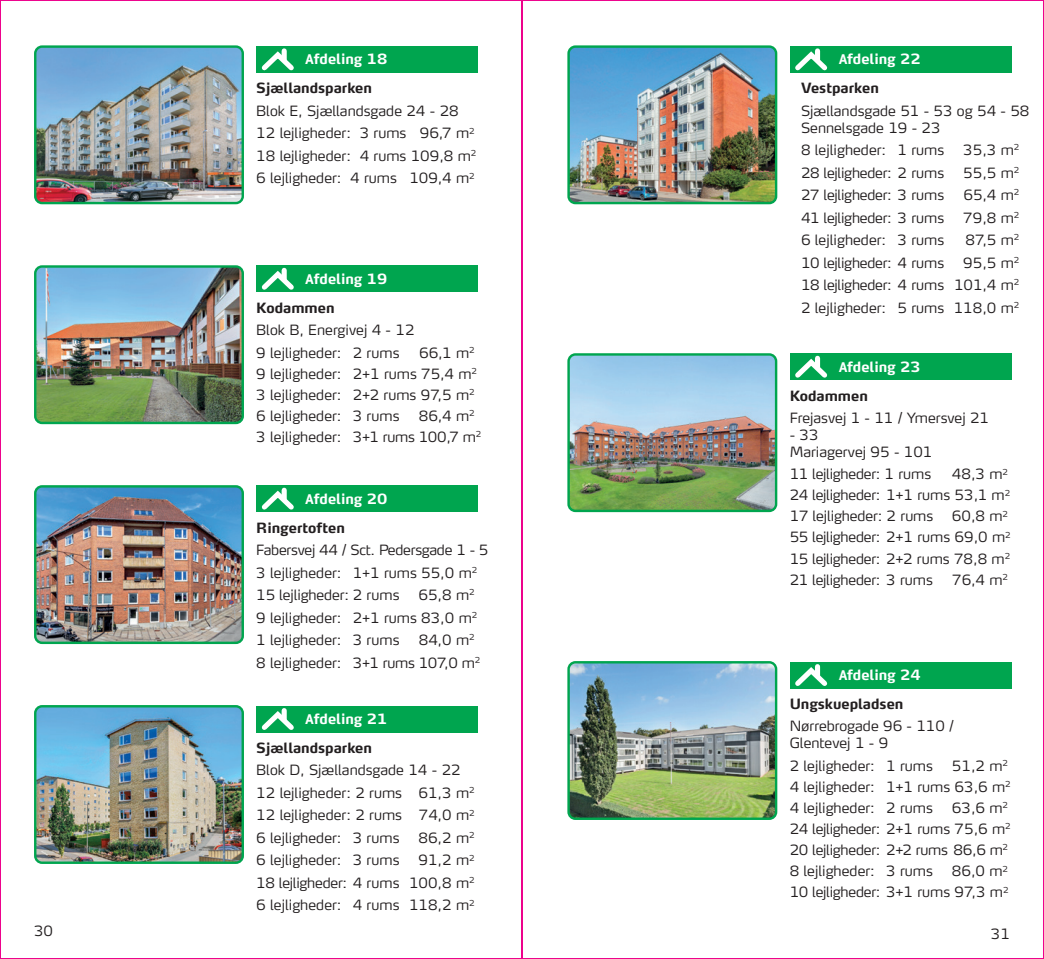
<style>
.page{position:relative;width:1044px;height:959px;background:#fff}
.page>*{position:absolute;margin:0;border:0;box-sizing:border-box;transform-origin:0 0}
.brød_1_mm{font:300 14px/16.8px "Max TF";color:#231f20}
.brød_1_mm-2{font:300 14px "Max TF";letter-spacing:-.02em;color:#231f20}
.brød_bold{font:700 14px "Max TF";color:#231f20}
.t1{font:700 14px "Max TF";color:#fff}
</style>
<div class="page">
<img style="left:35px;top:48px;width:208px;height:155px">
<div style="left:34px;top:45px;width:210px;height:159px;border:2px solid #00a54f;border-radius:7px"></div>
<img style="left:37px;top:268px;width:204px;height:153px">
<div style="left:34px;top:265px;width:210px;height:159px;border:2px solid #00a54f;border-radius:7px"></div>
<img style="left:35px;top:488px;width:208px;height:154px">
<div style="left:34px;top:485px;width:210px;height:158px;border:2px solid #00a54f;border-radius:7px"></div>
<img style="left:35px;top:707px;width:208px;height:155px">
<div style="left:34px;top:704px;width:210px;height:159px;border:2px solid #00a54f;border-radius:7px"></div>
<div style="left:257px;top:46px;width:221px;height:27px;background:#00a54f"></div>
<svg style="left:261px;top:48px;width:33px;height:23px"></svg>
<div style="left:281px;top:51px;width:6px;height:9px;background:#fff"></div>
<div style="left:257px;top:265px;width:221px;height:27px;background:#00a54f"></div>
<svg style="left:261px;top:267px;width:33px;height:23px"></svg>
<div style="left:281px;top:270px;width:6px;height:9px;background:#fff"></div>
<div style="left:257px;top:485px;width:221px;height:27px;background:#00a54f"></div>
<svg style="left:261px;top:487px;width:33px;height:23px"></svg>
<div style="left:281px;top:490px;width:6px;height:9px;background:#fff"></div>
<div style="left:257px;top:705px;width:221px;height:27px;background:#00a54f"></div>
<svg style="left:257px;top:708px;width:41px;height:25px"></svg>
<div style="left:281px;top:710px;width:6px;height:9px;background:#fff"></div>
<img style="left:570px;top:48px;width:205px;height:155px">
<div style="left:567px;top:45px;width:210px;height:159px;border:2px solid #00a54f;border-radius:7px"></div>
<img style="left:570px;top:356px;width:204px;height:153px">
<div style="left:567px;top:353px;width:210px;height:159px;border:2px solid #00a54f;border-radius:7px"></div>
<img style="left:568px;top:663px;width:207px;height:155px">
<div style="left:567px;top:660px;width:210px;height:159px;border:2px solid #00a54f;border-radius:7px"></div>
<div style="left:789px;top:46px;width:222px;height:27px;background:#00a54f"></div>
<svg style="left:795px;top:48px;width:33px;height:23px"></svg>
<div style="left:814px;top:51px;width:5px;height:9px;background:#fff"></div>
<div style="left:789px;top:353px;width:222px;height:27px;background:#00a54f"></div>
<svg style="left:795px;top:355px;width:33px;height:23px"></svg>
<div style="left:814px;top:358px;width:5px;height:9px;background:#fff"></div>
<div style="left:789px;top:661px;width:222px;height:27px;background:#00a54f"></div>
<svg style="left:790px;top:664px;width:41px;height:25px"></svg>
<div style="left:814px;top:666px;width:5px;height:9px;background:#fff"></div>
<p class="t1" style="left:305px;top:50px;width:83px">Afdeling 18</p>
<p class="brød_bold" style="left:256px;top:79px;width:117px">Sjællandsparken</p>
<p class="brød_1_mm" style="left:256px;top:102px;width:204px">Blok E, Sjællandsgade 24 - 28</p>
<p class="brød_1_mm" style="left:256px;top:124px;width:220px">12 lejligheder: 3 rums 96,7 m<sup>2</sup></p>
<p class="brød_1_mm" style="left:256px;top:147px;width:221px">18 lejligheder: 4 rums 109,8 m<sup>2</sup></p>
<p class="brød_1_mm" style="left:256px;top:169px;width:220px">6 lejligheder: 4 rums 109,4 m<sup>2</sup></p>
<p class="t1" style="left:305px;top:269px;width:83px">Afdeling 19</p>
<p class="brød_bold" style="left:256px;top:298px;width:80px">Kodammen</p>
<p class="brød_1_mm" style="left:256px;top:321px;width:160px">Blok B, Energivej 4 - 12</p>
<p class="brød_1_mm" style="left:256px;top:344px;width:145px">9 lejligheder: 2 rums</p>
<p class="brød_1_mm" style="left:419px;top:344px;width:57px">66,1 m<sup>2</sup></p>
<p class="brød_1_mm" style="left:256px;top:365px;width:222px">9 lejligheder: 2+1 rums 75,4 m<sup>2</sup></p>
<p class="brød_1_mm" style="left:256px;top:386px;width:220px">3 lejligheder: 2+2 rums 97,5 m<sup>2</sup></p>
<p class="brød_1_mm" style="left:256px;top:407px;width:145px">6 lejligheder: 3 rums</p>
<p class="brød_1_mm" style="left:419px;top:407px;width:57px">86,4 m<sup>2</sup></p>
<p class="brød_1_mm" style="left:256px;top:428px;width:226px">3 lejligheder: 3+1 rums 100,7 m<sup>2</sup></p>
<p class="t1" style="left:305px;top:489px;width:83px">Afdeling 20</p>
<p class="brød_bold" style="left:256px;top:518px;width:90px">Ringertoften</p>
<p class="brød_1_mm-2" style="left:256px;top:541px;width:233px">Fabersvej 44 / Sct. Pedersgade 1 - 5</p>
<p class="brød_1_mm" style="left:256px;top:563px;width:222px">3 lejligheder: 1+1 rums 55,0 m<sup>2</sup></p>
<p class="brød_1_mm" style="left:256px;top:586px;width:145px">15 lejligheder: 2 rums</p>
<p class="brød_1_mm" style="left:418px;top:586px;width:58px">65,8 m<sup>2</sup></p>
<p class="brød_1_mm" style="left:256px;top:608px;width:222px">9 lejligheder: 2+1 rums 83,0 m<sup>2</sup></p>
<p class="brød_1_mm" style="left:256px;top:631px;width:145px">1 lejligheder: 3 rums</p>
<p class="brød_1_mm" style="left:419px;top:631px;width:57px">84,0 m<sup>2</sup></p>
<p class="brød_1_mm" style="left:256px;top:653px;width:225px">8 lejligheder: 3+1 rums 107,0 m<sup>2</sup></p>
<p class="t1" style="left:305px;top:709px;width:83px">Afdeling 21</p>
<p class="brød_bold" style="left:256px;top:738px;width:117px">Sjællandsparken</p>
<p class="brød_1_mm" style="left:256px;top:761px;width:206px">Blok D, Sjællandsgade 14 - 22</p>
<p class="brød_1_mm" style="left:256px;top:783px;width:220px">12 lejligheder: 2 rums 61,3 m<sup>2</sup></p>
<p class="brød_1_mm" style="left:256px;top:806px;width:220px">12 lejligheder: 2 rums 74,0 m<sup>2</sup></p>
<p class="brød_1_mm" style="left:256px;top:828px;width:145px">6 lejligheder: 3 rums</p>
<p class="brød_1_mm" style="left:418px;top:828px;width:58px">86,2 m<sup>2</sup></p>
<p class="brød_1_mm" style="left:256px;top:851px;width:145px">6 lejligheder: 3 rums</p>
<p class="brød_1_mm" style="left:418px;top:851px;width:58px">91,2 m<sup>2</sup></p>
<p class="brød_1_mm-2" style="left:256px;top:873px;width:220px">18 lejligheder: 4 rums 100,8 m<sup>2</sup></p>
<p class="brød_1_mm" style="left:256px;top:896px;width:220px">6 lejligheder: 4 rums 118,2 m<sup>2</sup></p>
<p class="t1" style="left:838px;top:50px;width:83px">Afdeling 22</p>
<p class="brød_bold" style="left:800px;top:79px;width:79px">Vestparken</p>
<p class="brød_1_mm" style="left:800px;top:102px;width:230px">Sjællandsgade 51 - 53 og 54 - 58<br>Sennelsgade 19 - 23</p>
<p class="brød_1_mm" style="left:800px;top:141px;width:145px">8 lejligheder: 1 rums</p>
<p class="brød_1_mm" style="left:963px;top:141px;width:58px">35,3 m<sup>2</sup></p>
<p class="brød_1_mm-2" style="left:800px;top:164px;width:145px">28 lejligheder: 2 rums</p>
<p class="brød_1_mm" style="left:963px;top:164px;width:58px">55,5 m<sup>2</sup></p>
<p class="brød_1_mm-2" style="left:800px;top:186px;width:145px">27 lejligheder: 3 rums</p>
<p class="brød_1_mm" style="left:963px;top:186px;width:57px">65,4 m<sup>2</sup></p>
<p class="brød_1_mm-2" style="left:800px;top:208px;width:145px">41 lejligheder: 3 rums</p>
<p class="brød_1_mm" style="left:963px;top:209px;width:58px">79,8 m<sup>2</sup></p>
<p class="brød_1_mm" style="left:800px;top:231px;width:145px">6 lejligheder: 3 rums</p>
<p class="brød_1_mm" style="left:965px;top:231px;width:55px">87,5 m<sup>2</sup></p>
<p class="brød_1_mm-2" style="left:800px;top:253px;width:145px">10 lejligheder: 4 rums</p>
<p class="brød_1_mm" style="left:963px;top:253px;width:58px">95,5 m<sup>2</sup></p>
<p class="brød_1_mm-2" style="left:800px;top:276px;width:220px">18 lejligheder: 4 rums 101,4 m<sup>2</sup></p>
<p class="brød_1_mm" style="left:800px;top:298px;width:220px">2 lejligheder: 5 rums 118,0 m<sup>2</sup></p>
<p class="t1" style="left:838px;top:357px;width:83px">Afdeling 23</p>
<p class="brød_bold" style="left:789px;top:386px;width:80px">Kodammen</p>
<p class="brød_1_mm" style="left:789px;top:409px;width:201px">Frejasvej 1 - 11 / Ymersvej 21</p>
<p class="brød_1_mm" style="left:789px;top:426px;width:144px">- 33<br>Mariagervej 95 - 101</p>
<p class="brød_1_mm-2" style="left:789px;top:465px;width:143px">11 lejligheder: 1 rums</p>
<p class="brød_1_mm" style="left:951px;top:465px;width:58px">48,3 m<sup>2</sup></p>
<p class="brød_1_mm-2" style="left:789px;top:486px;width:222px">24 lejligheder: 1+1 rums 53,1 m<sup>2</sup></p>
<p class="brød_1_mm" style="left:789px;top:507px;width:145px">17 lejligheder: 2 rums</p>
<p class="brød_1_mm" style="left:951px;top:507px;width:58px">60,8 m<sup>2</sup></p>
<p class="brød_1_mm-2" style="left:789px;top:528px;width:222px">55 lejligheder: 2+1 rums 69,0 m<sup>2</sup></p>
<p class="brød_1_mm-2" style="left:789px;top:549px;width:222px">15 lejligheder: 2+2 rums 78,8 m<sup>2</sup></p>
<p class="brød_1_mm-2" style="left:789px;top:570px;width:145px">21 lejligheder: 3 rums</p>
<p class="brød_1_mm" style="left:951px;top:570px;width:57px">76,4 m<sup>2</sup></p>
<p class="t1" style="left:838px;top:665px;width:83px">Afdeling 24</p>
<p class="brød_bold" style="left:789px;top:694px;width:115px">Ungskuepladsen</p>
<p class="brød_1_mm" style="left:789px;top:717px;width:166px">Nørrebrogade 96 - 110 /<br>Glentevej 1 - 9</p>
<p class="brød_1_mm" style="left:789px;top:756px;width:145px">2 lejligheder: 1 rums</p>
<p class="brød_1_mm" style="left:951px;top:756px;width:58px">51,2 m<sup>2</sup></p>
<p class="brød_1_mm" style="left:789px;top:777px;width:222px">4 lejligheder: 1+1 rums 63,6 m<sup>2</sup></p>
<p class="brød_1_mm" style="left:789px;top:798px;width:145px">4 lejligheder: 2 rums</p>
<p class="brød_1_mm" style="left:951px;top:798px;width:58px">63,6 m<sup>2</sup></p>
<p class="brød_1_mm-2" style="left:789px;top:819px;width:222px">24 lejligheder: 2+1 rums 75,6 m<sup>2</sup></p>
<p class="brød_1_mm-2" style="left:789px;top:840px;width:220px">20 lejligheder: 2+2 rums 86,6 m<sup>2</sup></p>
<p class="brød_1_mm" style="left:789px;top:862px;width:145px">8 lejligheder: 3 rums</p>
<p class="brød_1_mm" style="left:951px;top:862px;width:58px">86,0 m<sup>2</sup></p>
<p class="brød_1_mm-2" style="left:789px;top:883px;width:220px">10 lejligheder: 3+1 rums 97,3 m<sup>2</sup></p>
<p class="brød_1_mm" style="left:34px;top:922px;width:21px">30</p>
<p class="brød_1_mm" style="left:990px;top:924px;width:21px">31</p>
</div>
